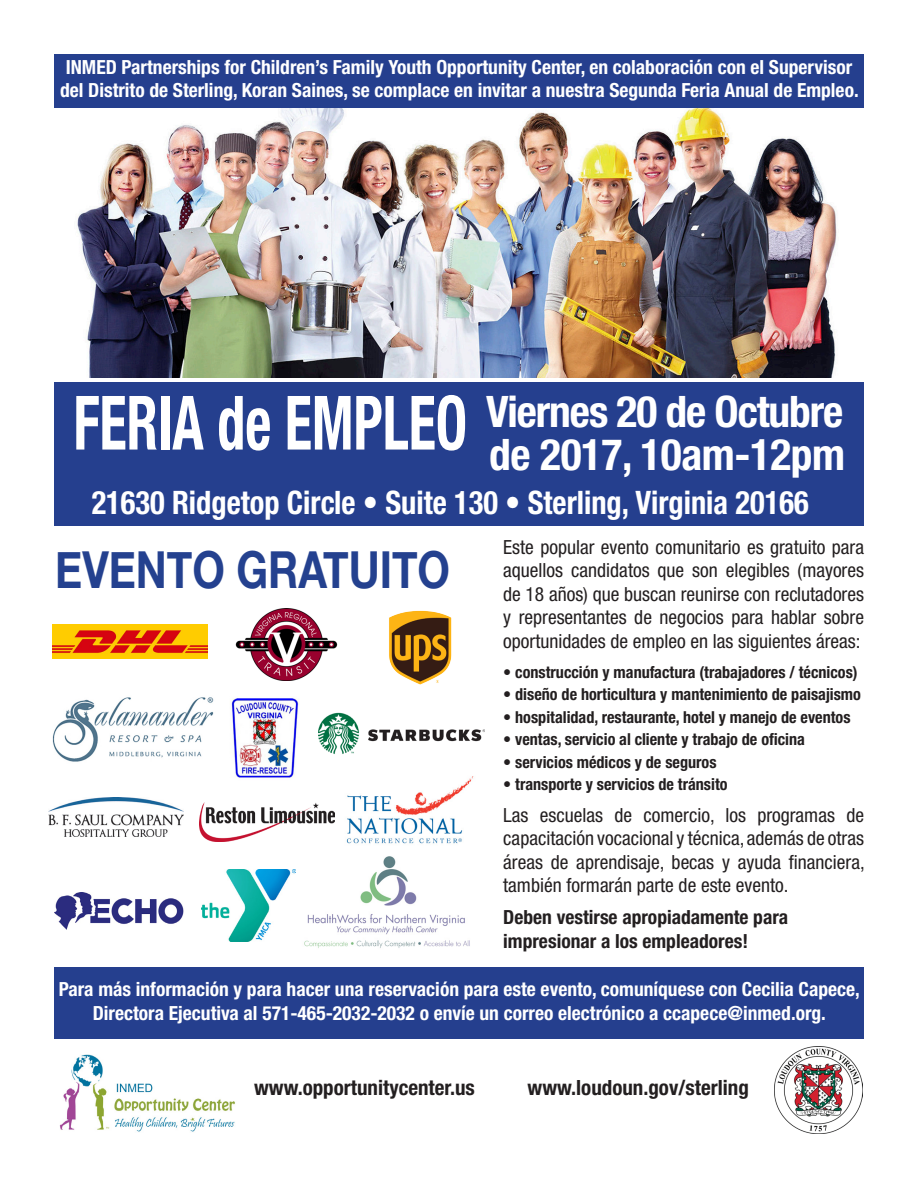
<style>
.page{position:relative;width:918px;height:1188px;background:#fff}
.page>*{position:absolute;margin:0;border:0;box-sizing:border-box;transform-origin:0 0}
.t1{font:700 condensed 75px "Helvetica Neue LT Std";color:#fff;scale:.75 1}
.t2{font:700 51px "Helvetica Neue";color:#24418f;scale:.82 1}
.t3{font:700 condensed 43.5px "Helvetica Neue LT Std";letter-spacing:-.025em;color:#fff}
.t4{font:700 condensed 32.4px "Helvetica Neue LT Std";color:#fff;scale:.94 1}
.t5{font:700 condensed 21px "Helvetica Neue LT Std";color:#231f20}
.t6{font:condensed 19.5px/23.4px "Helvetica Neue LT Std";color:#231f20;text-align:justify}
.t7{font:700 condensed 19.5px/23.4px "Helvetica Neue LT Std";color:#fff}
.t8{font:700 condensed 19.5px/24px "Helvetica Neue LT Std";color:#231f20}
.t9{font:700 condensed 16.5px "Helvetica Neue LT Std";color:#231f20}
</style>
<div class="page">
<img style="left:77px;top:108px;width:760px;height:270px">
<div style="left:54px;top:54px;width:810px;height:54px;background:#253f8e"></div>
<div style="left:54px;top:382px;width:810px;height:144px;background:#253f8e"></div>
<img style="left:59px;top:1055px;width:176px;height:77px">
<img style="left:775px;top:1047px;width:87px;height:87px">
<div style="left:54px;top:968px;width:810px;height:72px;background:#253f8e"></div>
<img style="left:53px;top:625px;width:154px;height:34px">
<img style="left:236px;top:608px;width:101px;height:72px">
<img style="left:389px;top:610px;width:63px;height:75px">
<img style="left:52px;top:697px;width:162px;height:65px">
<img style="left:200px;top:802px;width:134px;height:39px">
<img style="left:231px;top:698px;width:68px;height:80px">
<img style="left:201px;top:869px;width:94px;height:72px">
<img style="left:54px;top:893px;width:130px;height:36px">
<img style="left:304px;top:856px;width:166px;height:92px">
<img style="left:346px;top:776px;width:128px;height:68px">
<img style="left:318px;top:712px;width:167px;height:42px">
<img style="left:49px;top:797px;width:135px;height:40px">
<p class="t7" style="left:60px;top:55px;width:800px">INMED Partnerships for Children’s Family Youth Opportunity Center, en colaboración con el Supervisor del Distrito de Sterling, Koran Saines, se complace en invitar a nuestra Segunda Feria Anual de Empleo.</p>
<p class="t1" style="left:74px;top:377px;width:526px">FERIA de EMPLEO</p>
<p class="t3" style="left:486px;top:385px;width:359px">Viernes 20 de Octubre</p>
<p class="t3" style="left:489px;top:429px;width:357px">de 2017, 10am-12pm</p>
<h3 class="t4" style="left:92px;top:483px;width:764px">21630 Ridgetop Circle • Suite 130 • Sterling, Virginia 20166</h3>
<p class="t2" style="left:55px;top:530px;width:483px">EVENTO GRATUITO</p>
<p class="t6" style="left:503px;top:535px;width:362px">Este popular evento comunitario es gratuito para aquellos candidatos que son elegibles (mayores de 18 años) que buscan reunirse con reclutadores y representantes de negocios para hablar sobre oportunidades de empleo en las siguientes áreas:</p>
<p class="t9" style="left:503px;top:662px;width:356px">• construcción y manufactura (trabajadores / técnicos)</p>
<p class="t9" style="left:503px;top:684px;width:359px">• diseño de horticultura y mantenimiento de paisajismo</p>
<p class="t9" style="left:503px;top:707px;width:349px">• hospitalidad, restaurante, hotel y manejo de eventos</p>
<p class="t9" style="left:503px;top:729px;width:303px">• ventas, servicio al cliente y trabajo de oficina</p>
<p class="t9" style="left:503px;top:752px;width:215px">• servicios médicos y de seguros</p>
<p class="t9" style="left:503px;top:774px;width:226px">• transporte y servicios de tránsito</p>
<p class="t6" style="left:503px;top:803px;width:363px">Las escuelas de comercio, los programas de capacitación vocacional y técnica, además de otras áreas de aprendisaje, becas y ayuda financiera, también formarán parte de este evento.</p>
<p class="t8" style="left:503px;top:905px;width:287px">Deben vestirse apropiadamente para impresionar a los empleadores!</p>
<p class="t7" style="left:59px;top:978px;width:803px;text-align:center">Para más información y para hacer una reservación para este evento, comuníquese con Cecilia Capece,<br>Directora Ejecutiva al 571-465-2032-2032 o envíe un correo electrónico a ccapece@inmed.org.</p>
<p class="t5" style="left:254px;top:1075px;width:222px">www.opportunitycenter.us</p>
<p class="t5" style="left:528px;top:1075px;width:223px">www.loudoun.gov/sterling</p>
</div>
